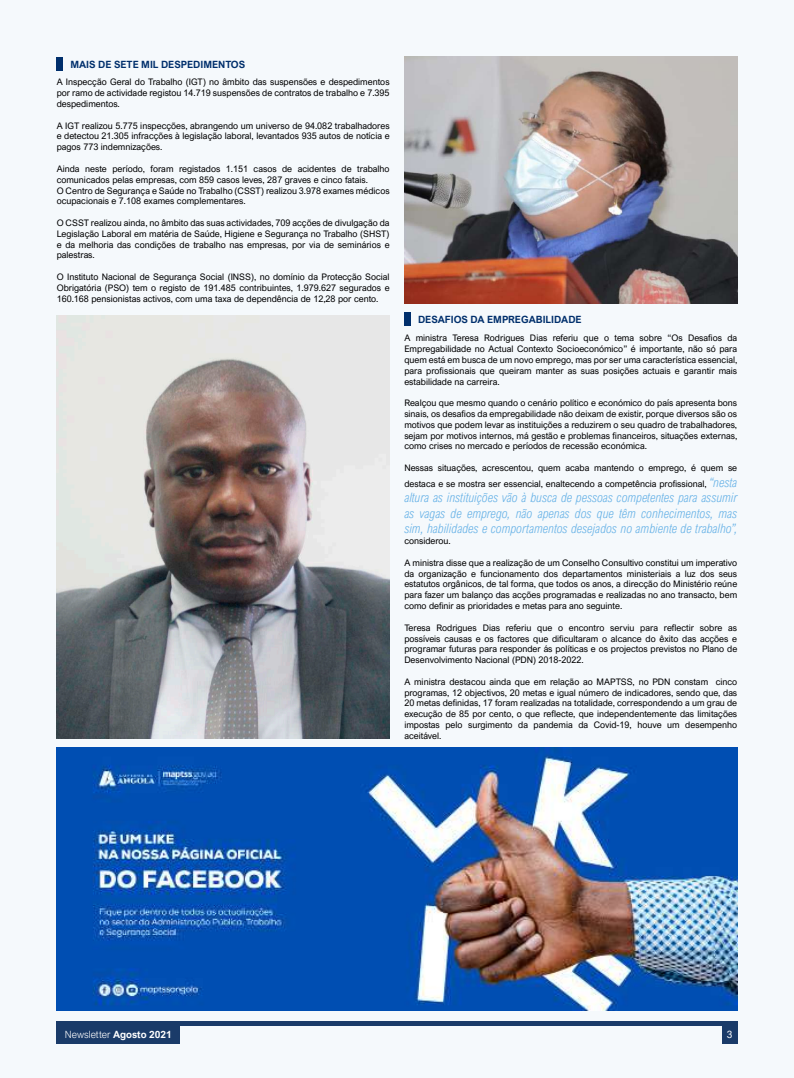
<style>
.page{position:relative;width:794px;height:1078px;background:#fff}
.page>*{position:absolute;margin:0;border:0;box-sizing:border-box;transform-origin:0 0}
.t1{font:italic 300 13px/15.6px "Arial Nova Cond";color:#69b3e7;text-align:justify}
.t2{font:700 10px "Arial Nova";color:#002f6c}
.t3{font:300 10px "Arial Nova";color:#fff}
.t4{font:10px "Arial Nova";color:#fff}
.t5{font:9px/10.8px "Arial Nova";color:#000001;text-align:justify}
.s1{font-family:"Arial Nova Cond";font-weight:300;font-style:italic;font-size:13px;color:#69b3e7}
.s2{font-weight:700}
</style>
<div class="page">
<div style="left:0;top:0;width:794px;height:1077px;background:#f5f9fc"></div>
<div style="left:57px;top:1020px;width:123px;height:23px;background:#1a3b69"></div>
<div style="left:57px;top:1020px;width:680px;height:5px;background:#1a3b69"></div>
<div style="left:722px;top:1020px;width:15px;height:23px;background:#1a3b69"></div>
<img style="left:404px;top:57px;width:333px;height:246px">
<img style="left:57px;top:315px;width:332px;height:423px">
<img style="left:57px;top:747px;width:680px;height:262px">
<div style="left:57px;top:57px;width:6px;height:13px;background:#002f6c"></div>
<div style="left:404px;top:312px;width:7px;height:13px;background:#002f6c"></div>
<p class="t2" style="left:70px;top:58px;width:176px">MAIS DE SETE MIL DESPEDIMENTOS</p>
<p class="t5" style="left:57px;top:77px;width:334px">A Inspecção Geral do Trabalho (IGT) no âmbito das suspensões e despedimentos por ramo de actividade registou 14.719 suspensões de contratos de trabalho e 7.395 despedimentos.</p>
<p class="t5" style="left:57px;top:120px;width:334px">A IGT realizou 5.775 inspecções, abrangendo um universo de 94.082 trabalhadores e detectou 21.305 infracções à legislação laboral, levantados 935 autos de notícia e pagos 773 indemnizações.</p>
<p class="t5" style="left:57px;top:163px;width:334px;text-align:left">Ainda neste período, foram registados 1.151 casos de acidentes de trabalho comunicados pelas empresas, com 859 casos leves, 287 graves e cinco fatais.<br>O Centro de Segurança e Saúde no Trabalho (CSST) realizou 3.978 exames médicos ocupacionais e 7.108 exames complementares.</p>
<p class="t5" style="left:57px;top:217px;width:334px">O CSST realizou ainda, no âmbito das suas actividades, 709 acções de divulgação da Legislação Laboral em matéria de Saúde, Higiene e Segurança no Trabalho (SHST) e da melhoria das condições de trabalho nas empresas, por via de seminários e palestras.</p>
<p class="t5" style="left:57px;top:271px;width:334px">O Instituto Nacional de Segurança Social (INSS), no domínio da Protecção Social Obrigatória (PSO) tem o registo de 191.485 contribuintes, 1.979.627 segurados e 160.168 pensionistas activos, com uma taxa de dependência de 12,28 por cento.</p>
<p class="t2" style="left:418px;top:313px;width:165px">DESAFIOS DA EMPREGABILIDADE</p>
<p class="t5" style="left:404px;top:332px;width:334px">A ministra Teresa Rodrigues Dias referiu que o tema sobre “Os Desafios da Empregabilidade no Actual Contexto Socioeconómico” é importante, não só para quem está em busca de um novo emprego, mas por ser uma característica essencial, para profissionais que queiram manter as suas posições actuais e garantir mais estabilidade na carreira.</p>
<p class="t5" style="left:404px;top:397px;width:334px">Realçou que mesmo quando o cenário político e económico do país apresenta bons sinais, os desafios da empregabilidade não deixam de existir, porque diversos são os motivos que podem levar as instituições a reduzirem o seu quadro de trabalhadores, sejam por motivos internos, má gestão e problemas financeiros, situações externas, como crises no mercado e períodos de recessão económica.</p>
<p class="t5" style="left:404px;top:460px;width:334px;line-height:15.6px">Nessas situações, acrescentou, quem acaba mantendo o emprego, é quem se destaca e se mostra ser essencial, enaltecendo a competência profissional, <span class="s1">“nesta</span></p>
<h1 class="t1" style="left:404px;top:489px;width:334px">altura as instituições vão à busca de pessoas competentes para assumir as vagas de emprego, não apenas dos que têm conhecimentos, mas sim, habilidades e comportamentos desejados no ambiente de trabalho”,</h1>
<p class="t5" style="left:404px;top:535px;width:48px">considerou.</p>
<p class="t5" style="left:404px;top:557px;width:334px">A ministra disse que a realização de um Conselho Consultivo constitui um imperativo da organização e funcionamento dos departamentos ministeriais a luz dos seus estatutos orgânicos, de tal forma, que todos os anos, a direcção do Ministério reúne para fazer um balanço das acções programadas e realizadas no ano transacto, bem como definir as prioridades e metas para ano seguinte.</p>
<p class="t5" style="left:404px;top:622px;width:334px">Teresa Rodrigues Dias referiu que o encontro serviu para reflectir sobre as possíveis causas e os factores que dificultaram o alcance do êxito das acções e programar futuras para responder ás políticas e os projectos previstos no Plano de Desenvolvimento Nacional (PDN) 2018-2022.</p>
<p class="t5" style="left:404px;top:676px;width:334px">A ministra destacou ainda que em relação ao MAPTSS, no PDN constam cinco programas, 12 objectivos, 20 metas e igual número de indicadores, sendo que, das 20 metas definidas, 17 foram realizadas na totalidade, correspondendo a um grau de execução de 85 por cento, o que reflecte, que independentemente das limitações impostas pelo surgimento da pandemia da Covid-19, houve um desempenho aceitável.</p>
<p class="t3" style="left:65px;top:1028px;width:108px">Newsletter <span class="s2">Agosto 2021</span></p>
<p class="t4" style="left:727px;top:1028px;width:7px">3</p>
</div>
